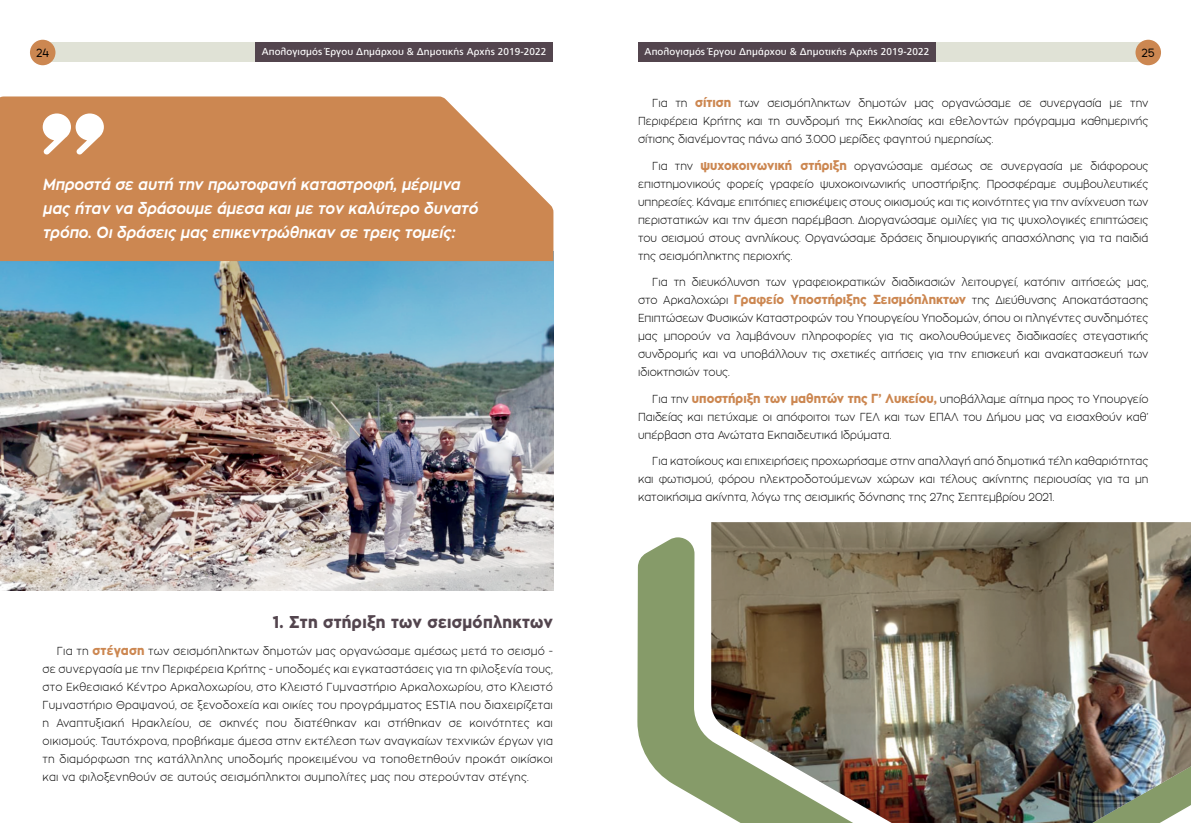
<style>
.page{position:relative;width:1191px;height:823px;background:#fff}
.page>*{position:absolute;margin:0;border:0;box-sizing:border-box;transform-origin:0 0}
.t1{font:800 17px "Zona Pro";letter-spacing:.02em;color:#53454e;scale:.9 1}
.t2{font:italic 700 16px/24px "Zona Pro";color:#fff;scale:.9 1}
.t3{font:12px "Minera";color:#000}
.t4{font:300 11.5px/18px "Zona Pro";letter-spacing:.02em;color:#000;text-align:justify;scale:.9 1}
.t5{font:10px "PF Catalog";letter-spacing:.01em;color:#fff}
.s1{font-weight:800;font-size:13px;color:#cc8751}
</style>
<div class="page">
<img style="left:711px;top:522px;width:480px;height:300px">
<svg style="left:637px;top:537px;width:243px;height:285px;background:#8e8b71"></svg>
<div style="left:638px;top:43px;width:510px;height:19px;background:#e0e2d6"></div>
<div style="left:638px;top:43px;width:298px;height:19px;background:#53454e"></div>
<div style="left:43px;top:43px;width:510px;height:19px;background:#e0e2d6"></div>
<div style="left:255px;top:43px;width:298px;height:19px;background:#53454e"></div>
<div style="left:30px;top:40px;width:25px;height:25px;background:#cc8751;border-radius:50%"></div>
<div style="left:1135px;top:40px;width:26px;height:25px;background:#cc8751;border-radius:50%"></div>
<img style="left:0;top:261px;width:553px;height:329px">
<svg style="left:0;top:96px;width:553px;height:165px;background:#cf8f5d"></svg>
<svg style="left:43px;top:113px;width:61px;height:42px"></svg>
<p class="t3" style="left:36px;top:48px;width:15px">24</p>
<p class="t5" style="left:262px;top:46px;width:286px">Απολογισμός Έργου Δημάρχου &amp; Δημοτικής Αρχής 2019-2022</p>
<p class="t5" style="left:644px;top:46px;width:286px">Απολογισμός Έργου Δημάρχου &amp; Δημοτικής Αρχής 2019-2022</p>
<p class="t3" style="left:1141px;top:48px;width:15px">25</p>
<h2 class="t2" style="left:43px;top:173px;width:485px">Μπροστά σε αυτή την πρωτοφανή καταστροφή, μέριμνα μας ήταν να δράσουμε άμεσα και με τον καλύτερο δυνατό τρόπο. Οι δράσεις μας επικεντρώθηκαν σε τρεις τομείς:</h2>
<h1 class="t1" style="left:273px;top:610px;width:313px">1. Στη στήριξη των σεισμόπληκτων</h1>
<p class="t4" style="left:43px;top:641px;width:568px;text-align:left;text-indent:14px">Για τη <span class="s1">στέγαση</span> των σεισμόπληκτων δημοτών μας οργανώσαμε αμέσως μετά το σεισμό - σε συνεργασία με την Περιφέρεια Κρήτης - υποδομές και εγκαταστάσεις για τη φιλοξενία τους, στο Εκθεσιακό Κέντρο Αρκαλοχωρίου, στο Κλειστό Γυμναστή ριο Αρκαλοχωρίου, στο Κλειστό Γυμναστή ριο Θραψανού, σε ξενοδοχεία και οικίες του προγρά μματος ESTIA που διαχειρίζεται η Αναπτυξιακή Ηρακλείου, σε σκηνές που διατέθηκαν και στήθηκαν σε κοινότητες και οικισμούς. Ταυτόχρονα, προβήκαμε ά μεσα στην εκτέλεση των αναγκαίων τεχνικών έργων για τη διαμόρφωση της κατάλληλης υποδομής προκειμένου να τοποθετηθούν προκάτ οικίσκοι και να φιλοξενηθούν σε αυτούς σεισμόπληκτοι συμπολίτες μας που στερούνταν στέγης.</p>
<p class="t4" style="left:638px;top:94px;width:568px;text-indent:14px">Για τη <span class="s1">σίτιση</span> των σεισμόπληκτων δημοτών μας οργανώσαμε σε συνεργασία με την Περιφέρεια Κρήτης και τη συνδρομή της Εκκλησίας και εθελοντών πρόγραμμα καθημερινής σίτισης διανέμοντας πάνω από 3.000 μερίδες φαγητού ημερησίως.</p>
<p class="t4" style="left:638px;top:156px;width:568px;text-indent:14px">Για την <span class="s1">ψυχοκοινωνική στήριξη</span> οργανώσαμε αμέσως σε συνεργασία με διάφορους επιστημονικούς φορείς γραφείο ψυχοκοινωνικής υποστήριξης. Προσφέραμε συμβουλευτικές υπηρεσίες. Κάναμε επιτόπιες επισκέψεις στους οικισμούς και τις κοινότητες για την ανίχνευση των περιστατικών και την άμεση παρέμβαση. Διοργανώσαμε ομιλίες για τις ψυχολογικές επιπτώσεις του σεισμού στους ανηλίκους. Οργανώσαμε δράσεις δημιουργικής απασχόλησης για τα παιδιά της σεισμόπληκτης περιοχής.</p>
<p class="t4" style="left:638px;top:273px;width:568px;text-indent:14px">Για τη διευκόλυνση των γραφειοκρατικών διαδικασιών λειτουργεί, κατόπιν αιτήσεώς μας, στο Αρκαλοχώρι <span class="s1">Γραφείο Υποστήριξης Σεισμόπληκτων</span> της Διεύθυνσης Αποκατάστασης Επιπτώσεων Φυσικών Καταστροφών του Υπουργείου Υποδομών, όπου οι πληγέντες συνδημότες μας μπορούν να λαμβάνουν πληροφορίες για τις ακολουθούμενες διαδικασίες στεγαστικής συνδρομής και να υποβάλλουν τις σχετικές αιτήσεις για την επισκευή και ανακατασκευή των ιδιοκτησιών τους.</p>
<p class="t4" style="left:638px;top:389px;width:568px;text-indent:14px">Για την <span class="s1">υποστήριξη των μαθητών της Γ’ Λυκείου,</span> υποβάλλαμε αίτημα προς το Υπουργείο Παιδείας και πετύχαμε οι απόφοιτοι των ΓΕΛ και των ΕΠΑΛ του Δήμου μας να εισαχθούν καθ’ υπέρβαση στα Ανώτατα Εκπαιδευτικά Ιδρύματα.</p>
<p class="t4" style="left:638px;top:452px;width:568px;text-indent:14px">Για κατοίκους και επιχειρήσεις προχωρήσαμε στην απαλλαγή από δημοτικά τέλη καθαριότητας και φωτισμού, φόρου ηλεκτροδοτούμενων χώρων και τέλους ακίνητης περιουσίας για τα μη κατοικήσιμα ακίνητα, λόγω της σεισμικής δόνησης της 27ης Σεπτεμβρίου 2021.</p>
</div>
